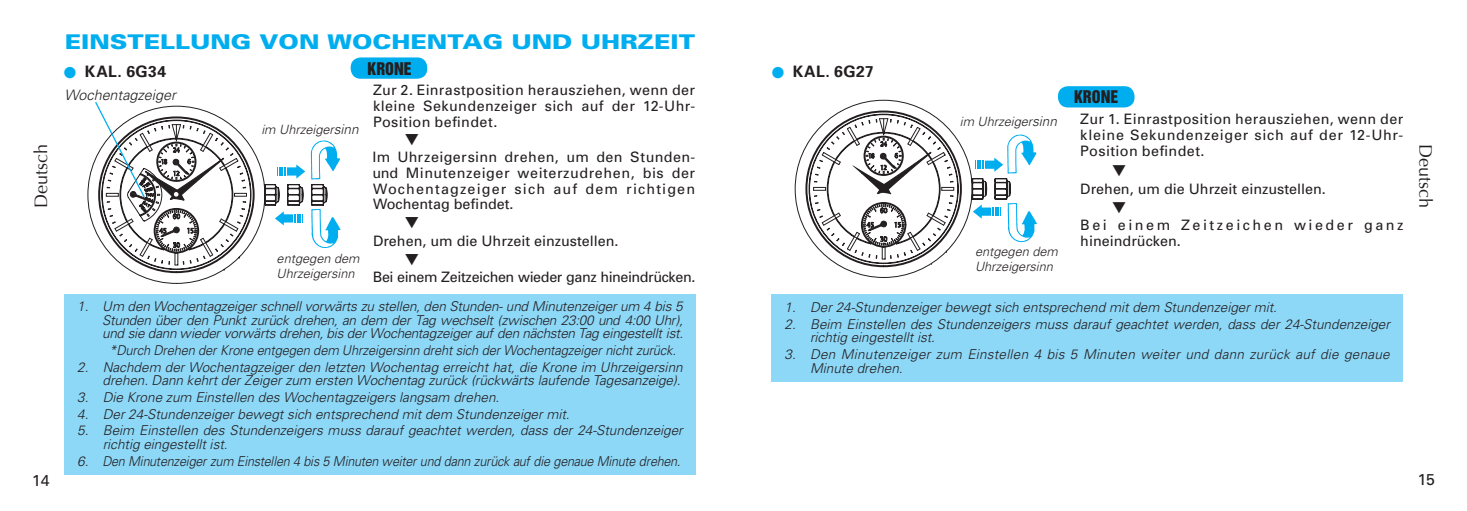
<style>
.page{position:relative;width:1467px;height:511px;background:#fff}
.page>*{position:absolute;margin:0;border:0;box-sizing:border-box;transform-origin:0 0}
.t1{font:900 20.25px "Univers";color:#00aeef;scale:1.21 1}
.t2{font:18px "Optima";color:#231f20}
.t3{font:15.97px "Helvetica Inserat";color:#231f20}
.t4{font:700 15.75px "Univers";letter-spacing:.025em;color:#231f20}
.t5{font:15.75px "Univers";color:#231f20}
.t6{font:14.4px/16px "Univers";letter-spacing:.02em;color:#231f20;text-align:justify}
.t7{font:14.4px "Univers";color:#231f20}
.t8{font:14.4px "Univers";letter-spacing:-.03em;color:#231f20}
.t9{font:14.4px/15.8px "Univers";letter-spacing:.175em;color:#231f20}
.t10{font:italic 300 14.4px "Univers";color:#231f20}
.t11{font:italic 300 13.5px/13.5px "Univers";color:#231f20}
.t12{font:italic 300 12.83px/14.8px "Univers";color:#231f20}
.s1{color:#00aeef}
.s2{font-size:13.5px}
</style>
<div class="page">
<svg style="left:88px;top:140px;width:177px;height:143px"></svg>
<div style="left:64px;top:293px;width:632px;height:181px;background:#8dd7f7"></div>
<svg style="left:94px;top:102px;width:153px;height:163px"></svg>
<div style="left:351px;top:57px;width:76px;height:22px;background:#00aeef;border-radius:10px"></div>
<svg style="left:795px;top:100px;width:177px;height:177px"></svg>
<svg style="left:813px;top:118px;width:141px;height:141px"></svg>
<div style="left:772px;top:294px;width:631px;height:87px;background:#8dd7f7"></div>
<div style="left:1058px;top:86px;width:77px;height:21px;background:#00aeef;border-radius:10px"></div>
<svg style="left:265px;top:140px;width:76px;height:108px"></svg>
<svg style="left:972px;top:134px;width:65px;height:108px"></svg>
<h1 class="t1" style="left:65px;top:30px;width:522px">EINSTELLUNG VON WOCHENTAG UND UHRZEIT</h1>
<p class="t10" style="left:64px;top:86px;width:113px">Wochentagzeiger</p>
<p class="t3" style="left:367px;top:59px;width:46px">KRONE</p>
<p class="t6" style="left:373px;top:82px;width:324px">Zur 2. Einrastposition herausziehen, wenn der kleine Sekundenzeiger sich auf der 12-Uhr-Position befindet.</p>
<p class="t6" style="left:373px;top:149px;width:324px">Im Uhrzeigersinn drehen, um den Stunden&shy;und Minutenzeiger weiterzudrehen, bis der Wochentagzeiger sich auf dem richtigen Wochentag befindet.</p>
<p class="t7" style="left:373px;top:232px;width:247px">Drehen, um die Uhrzeit einzustellen.</p>
<p class="t8" style="left:373px;top:268px;width:324px">Bei einem Zeitzeichen wieder ganz hineindrücken.</p>
<p class="t11" style="left:102px;top:299px;width:583px;text-align:justify;text-indent:-25px">1. Um den Wochentagzeiger schnell vorwärts zu stellen, den Stunden- und Minutenzeiger um 4 bis 5<br>Stunden über den Punkt zurück drehen, an dem der Tag wechselt (zwischen 23:00 und 4:00 Uhr), und sie dann wieder vorwärts drehen, bis der Wochentagzeiger auf den nächsten Tag eingestellt ist.</p>
<p class="t11" style="left:109px;top:343px;width:569px">*Durch Drehen der Krone entgegen dem Uhrzeigersinn dreht sich der Wochentagzeiger nicht zurück.</p>
<p class="t11" style="left:77px;top:360px;width:607px;text-align:right">2. Nachdem der Wochentagzeiger den letzten Wochentag erreicht hat, die Krone im Uhrzeigersinn drehen. Dann kehrt der Zeiger zum ersten Wochentag zurück (rückwärts laufende Tagesanzeige).</p>
<p class="t11" style="left:77px;top:390px;width:424px">3. Die Krone zum Einstellen des Wochentagzeigers langsam drehen.</p>
<p class="t11" style="left:77px;top:407px;width:494px">4. Der 24-Stundenzeiger bewegt sich entsprechend mit dem Stundenzeiger mit.</p>
<p class="t11" style="left:103px;top:423px;width:582px;text-indent:-26px">5. Beim Einstellen des Stundenzeigers muss darauf geachtet werden, dass der 24-Stundenzeiger richtig eingestellt ist.</p>
<p class="t11" style="left:77px;top:454px;width:605px">6. Den Minutenzeiger zum Einstellen 4 bis 5 Minuten weiter und dann zurück auf die genaue Minute drehen.</p>
<p class="t4" style="left:64px;top:62px;width:104px"><span class="s1">●</span> KAL. 6G34</p>
<p class="t4" style="left:772px;top:62px;width:104px"><span class="s1">●</span> KAL. 6G27</p>
<p class="t3" style="left:1074px;top:87px;width:46px">KRONE</p>
<p class="t6" style="left:1080px;top:111px;width:325px">Zur 1. Einrastposition herausziehen, wenn der kleine Sekundenzeiger sich auf der 12-Uhr-Position befindet.</p>
<p class="t7" style="left:1080px;top:180px;width:247px">Drehen, um die Uhrzeit einzustellen.</p>
<p class="t9" style="left:1080px;top:217px;width:325px">Bei einem Zeitzeichen wieder ganz hineindrücken.</p>
<p class="t12" style="left:960px;top:114px;width:99px">im Uhrzeiger<span class="s2">sinn</span></p>
<p class="t12" style="left:261px;top:122px;width:99px">im Uhrzeiger<span class="s2">sinn</span></p>
<h2 class="t2" style="left:31px;top:207px;width:65px;rotate:-90deg">Deutsch</h2>
<h2 class="t2" style="left:1436px;top:144px;width:65px;rotate:90deg">Deutsch</h2>
<p class="t12" style="left:975px;top:244px;width:84px">entgegen dem<br>Uhrzeigersinn</p>
<p class="t12" style="left:277px;top:251px;width:84px">entgegen dem<br>Uhrzeigersinn</p>
<p class="t11" style="left:785px;top:300px;width:494px">1. Der 24-Stundenzeiger bewegt sich entsprechend mit dem Stundenzeiger mit.</p>
<p class="t11" style="left:810px;top:317px;width:581px;text-indent:-26px">2. Beim Einstellen des Stundenzeigers muss darauf geachtet werden, dass der 24-Stundenzeiger richtig eingestellt ist.</p>
<p class="t11" style="left:810px;top:347px;width:581px;text-indent:-26px">3. Den Minutenzeiger zum Einstellen 4 bis 5 Minuten weiter und dann zurück auf die genaue<br>Minute drehen.</p>
<p class="t5" style="left:32px;top:471px;width:19px">14</p>
<p class="t5" style="left:1418px;top:470px;width:19px">15</p>
</div>
